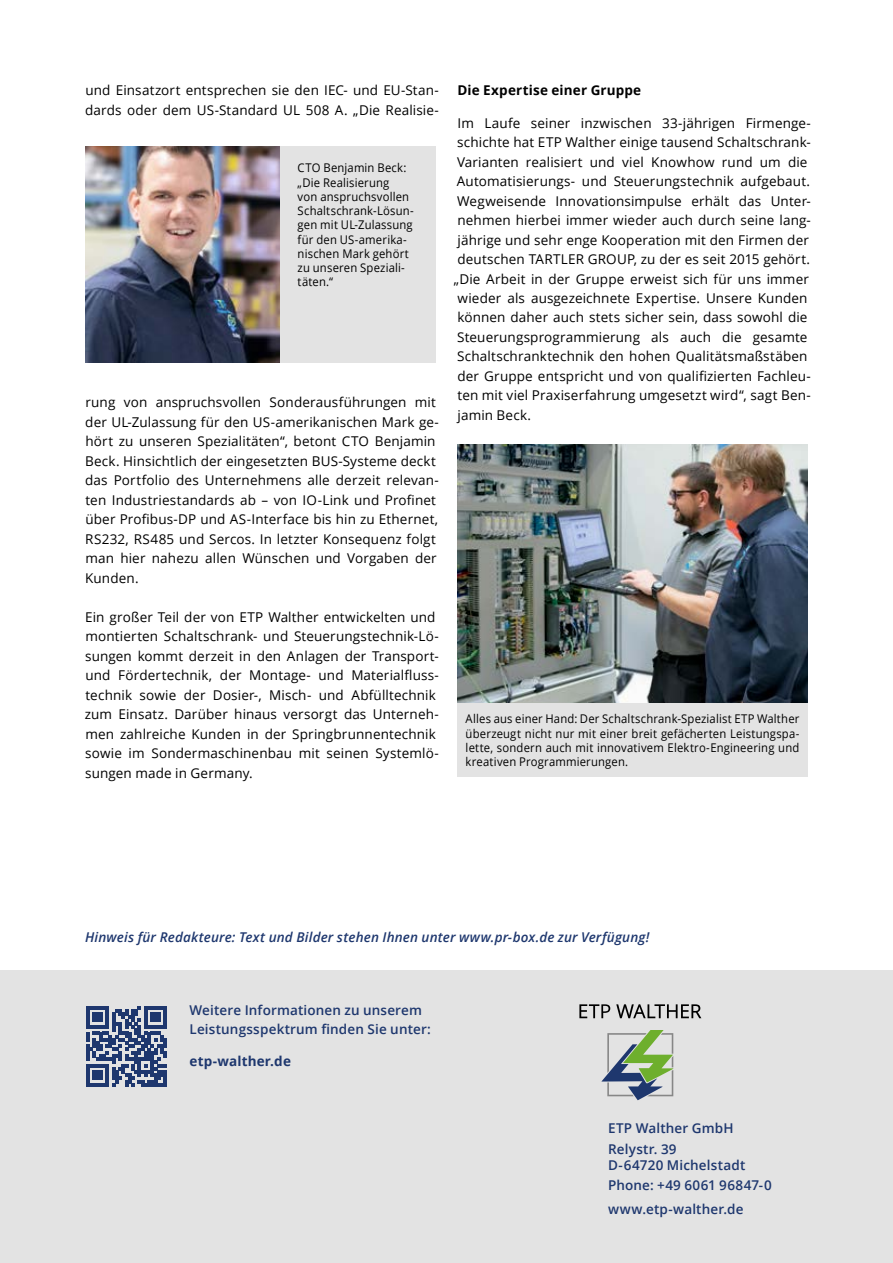
<style>
.page{position:relative;width:893px;height:1263px;background:#fff}
.page>*{position:absolute;margin:0;border:0;box-sizing:border-box;transform-origin:0 0}
.t1{font:13.5px/19.5px "Open Sans";letter-spacing:.01em;color:#000}
.t2{font:600 13.5px/20.4px "Open Sans";letter-spacing:.01em;color:#1e376e}
.t3{font:italic 600 13.5px "Open Sans";letter-spacing:.01em;color:#1e376e}
.t4{font:700 13.5px "Open Sans";letter-spacing:.01em;color:#000}
.t5{font:700 13.5px "Open Sans";letter-spacing:.01em;color:#1e376e}
.t6{font:12px/14.2px "Open Sans";letter-spacing:.015em;color:#000;text-align:justify;scale:.94 1}
</style>
<div class="page">
<img style="left:457px;top:444px;width:351px;height:259px">
<div style="left:457px;top:703px;width:351px;height:74px;background:#e3e3e3"></div>
<div style="left:0;top:971px;width:893px;height:292px;background:#e3e3e3"></div>
<svg style="left:86px;top:1006px;width:81px;height:80px"></svg>
<svg style="left:579px;top:1004px;width:31px;height:14px"></svg>
<svg style="left:616px;top:1004px;width:85px;height:14px"></svg>
<svg style="left:601px;top:1030px;width:72px;height:70px"></svg>
<img style="left:85px;top:146px;width:195px;height:216px">
<div style="left:281px;top:146px;width:155px;height:216px;background:#e3e3e3"></div>
<p class="t1" style="left:85px;top:80px;width:355px">und Einsatzort entsprechen sie den IEC- und EU-Stan&shy;dards oder dem US-Standard UL 508 A. „Die Realisie-</p>
<p class="t6" style="left:298px;top:161px;width:125px;text-align:left">CTO Benjamin Beck: „Die Realisierung<br>von anspruchsvollen<br>Schaltschrank-Lösun&shy;gen mit UL-Zulassung für den US-amerika&shy;nischen Mark gehört zu unseren Speziali&shy;täten.“</p>
<p class="t1" style="left:85px;top:392px;width:355px">rung von anspruchsvollen Sonderausführungen mit der UL-Zulassung für den US-amerikanischen Mark ge&shy;hört zu unseren Spezialitäten“, betont CTO Benjamin Beck. Hinsichtlich der eingesetzten BUS-Systeme deckt das Portfolio des Unternehmens alle derzeit relevan&shy;ten Industriestandards ab – von IO-Link und Profinet über Profibus-DP und AS-Interface bis hin zu Ethernet, RS232, RS485 und Sercos. In letzter Konsequenz folgt man hier nahezu allen Wünschen und Vorgaben der Kunden.</p>
<p class="t1" style="left:85px;top:607px;width:356px">Ein großer Teil der von ETP Walther entwickelten und montierten Schaltschrank- und Steuerungstechnik-Lö&shy;sungen kommt derzeit in den Anlagen der Transport&shy;und Fördertechnik, der Montage- und Materialfluss&shy;technik sowie der Dosier-, Misch- und Abfülltechnik zum Einsatz. Darüber hinaus versorgt das Unterneh&shy;men zahlreiche Kunden in der Springbrunnentechnik sowie im Sondermaschinenbau mit seinen Systemlö&shy;sungen made in Germany.</p>
<p class="t4" style="left:457px;top:81px;width:185px">Die Expertise einer Gruppe</p>
<p class="t1" style="left:454px;top:113px;width:359px">Im Laufe seiner inzwischen 33-jährigen Firmenge&shy;schichte hat ETP Walther einige tausend Schaltschrank-Varianten realisiert und viel Knowhow rund um die Automatisierungs- und Steuerungstechnik aufgebaut.<br>Wegweisende Innovationsimpulse erhält das Unter&shy;nehmen hierbei immer wieder auch durch seine lang&shy;jährige und sehr enge Kooperation mit den Firmen der deutschen TARTLER GROUP, zu der es seit 2015 gehört. „Die Arbeit in der Gruppe erweist sich für uns immer wieder als ausgezeichnete Expertise. Unsere Kunden können daher auch stets sicher sein, dass sowohl die Steuerungsprogrammierung als auch die gesamte Schaltschranktechnik den hohen Qualitätsmaßstäben der Gruppe entspricht und von qualifizierten Fachleu&shy;ten mit viel Praxiserfahrung umgesetzt wird“, sagt Ben&shy;jamin Beck.</p>
<p class="t6" style="left:466px;top:711px;width:357px">Alles aus einer Hand: Der Schaltschrank-Spezialist ETP Walther überzeugt nicht nur mit einer breit gefächerten Leistungspa&shy;lette, sondern auch mit innovativem Elektro-Engineering und kreativen Programmierungen.</p>
<p class="t3" style="left:85px;top:928px;width:566px">Hinweis für Redakteure: Text und Bilder stehen Ihnen unter www.pr-box.de zur Verfügung!</p>
<p class="t2" style="left:189px;top:1000px;width:243px;line-height:19.5px">Weitere Informationen zu unserem<br>Leistungsspektrum finden Sie unter:</p>
<p class="t5" style="left:189px;top:1052px;width:103px">etp-walther.de</p>
<p class="t2" style="left:608px;top:1118px;width:127px">ETP Walther GmbH<br>Relystr. 39</p>
<p class="t2" style="left:608px;top:1154px;width:165px">D-64720 Michelstadt<br>Phone: +49 6061 96847-0</p>
<p class="t2" style="left:608px;top:1199px;width:137px">www.etp-walther.de</p>
</div>
